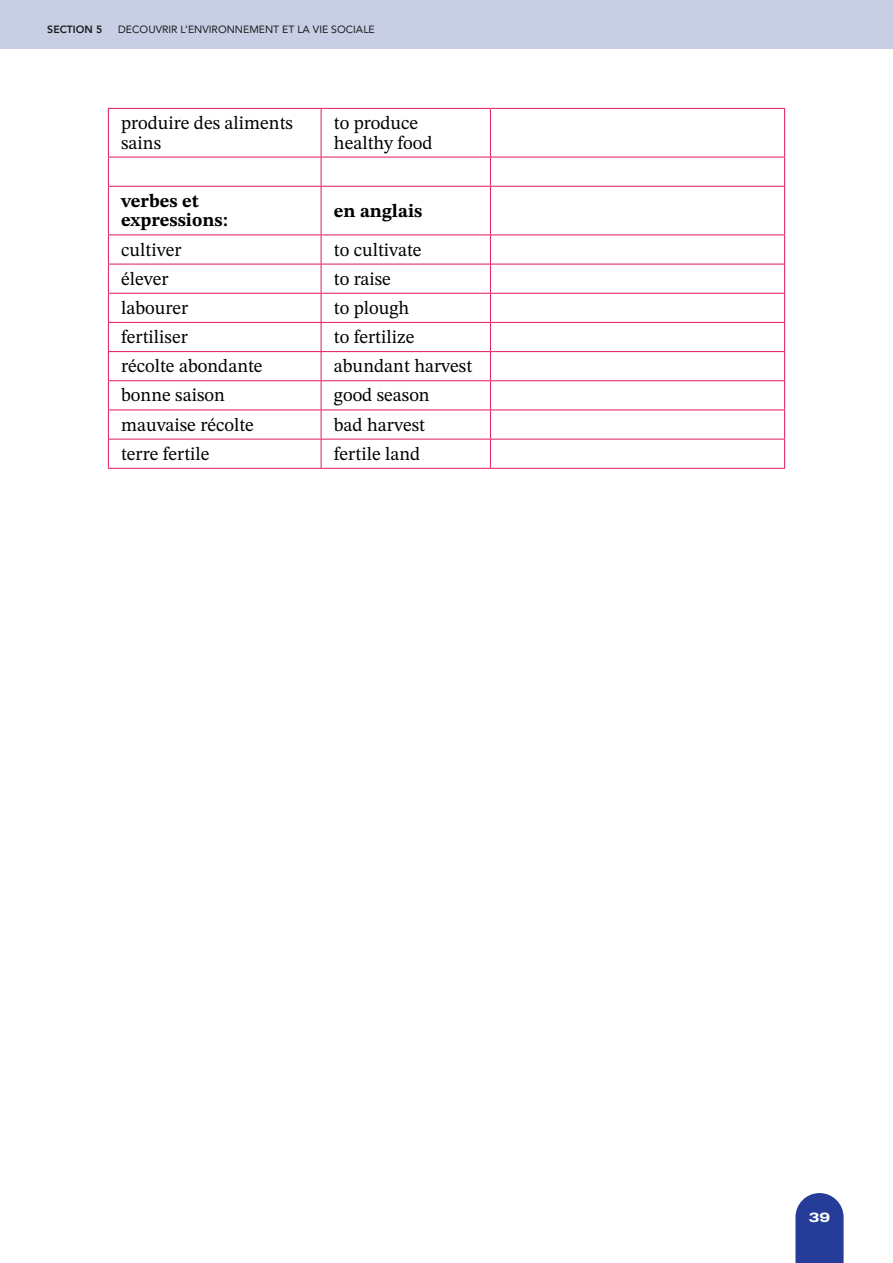
<style>
.page{position:relative;width:893px;height:1263px;background:#fff}
.page>*{position:absolute;margin:0;border:0;box-sizing:border-box;transform-origin:0 0}
.Table_text_content{font:18.75px/19.5px "STIX Two Text";color:#000}
.Table_text_content-2{font:700 18.75px/19.5px "STIX Two Text";color:#000}
.t1{font:800 13.5px "Archivo Expanded";color:#fff}
.t2{font:10.5px "Avenir";color:#1a1a1a}
.t3{font:800 10.5px "Avenir";color:#1a1a1a}
</style>
<div class="page">
<div style="left:0;top:0;width:893px;height:49px;background:#c8cfe5"></div>
<svg style="left:795px;top:1193px;width:49px;height:70px;background:#394ea1"></svg>
<hr style="left:108px;top:108px;width:213px;height:1px;background:#e31863">
<hr style="left:321px;top:108px;width:169px;height:1px;background:#e31863">
<hr style="left:321px;top:109px;width:1px;height:48px;background:#e31863">
<hr style="left:490px;top:108px;width:295px;height:1px;background:#e31863">
<hr style="left:490px;top:109px;width:1px;height:48px;background:#e31863">
<hr style="left:108px;top:157px;width:213px;height:1px;background:#e31863">
<hr style="left:321px;top:157px;width:169px;height:1px;background:#e31863">
<svg style="left:321px;top:157px;width:1px;height:29px"></svg>
<hr style="left:490px;top:157px;width:295px;height:1px;background:#e31863">
<svg style="left:490px;top:157px;width:1px;height:29px"></svg>
<hr style="left:108px;top:186px;width:213px;height:1px;background:#e31863">
<hr style="left:321px;top:186px;width:169px;height:1px;background:#e31863">
<hr style="left:321px;top:187px;width:1px;height:48px;background:#e31863">
<hr style="left:490px;top:186px;width:295px;height:1px;background:#e31863">
<hr style="left:490px;top:187px;width:1px;height:48px;background:#e31863">
<hr style="left:108px;top:235px;width:213px;height:1px;background:#e31863">
<hr style="left:321px;top:235px;width:169px;height:1px;background:#e31863">
<hr style="left:490px;top:235px;width:295px;height:1px;background:#e31863">
<hr style="left:108px;top:264px;width:213px;height:1px;background:#e31863">
<hr style="left:321px;top:264px;width:169px;height:1px;background:#e31863">
<hr style="left:490px;top:264px;width:295px;height:1px;background:#e31863">
<hr style="left:108px;top:293px;width:213px;height:1px;background:#e31863">
<hr style="left:321px;top:293px;width:169px;height:1px;background:#e31863">
<hr style="left:490px;top:293px;width:295px;height:1px;background:#e31863">
<hr style="left:108px;top:322px;width:213px;height:1px;background:#e31863">
<hr style="left:321px;top:322px;width:169px;height:1px;background:#e31863">
<hr style="left:490px;top:322px;width:295px;height:1px;background:#e31863">
<hr style="left:108px;top:351px;width:213px;height:1px;background:#e31863">
<hr style="left:321px;top:351px;width:169px;height:1px;background:#e31863">
<hr style="left:490px;top:351px;width:295px;height:1px;background:#e31863">
<hr style="left:108px;top:380px;width:213px;height:1px;background:#e31863">
<hr style="left:321px;top:380px;width:169px;height:1px;background:#e31863">
<hr style="left:490px;top:380px;width:295px;height:1px;background:#e31863">
<hr style="left:108px;top:410px;width:213px;height:1px;background:#e31863">
<hr style="left:321px;top:410px;width:169px;height:1px;background:#e31863">
<hr style="left:490px;top:410px;width:295px;height:1px;background:#e31863">
<hr style="left:108px;top:439px;width:213px;height:1px;background:#e31863">
<hr style="left:321px;top:439px;width:169px;height:1px;background:#e31863">
<svg style="left:321px;top:235px;width:1px;height:233px"></svg>
<hr style="left:490px;top:439px;width:295px;height:1px;background:#e31863">
<svg style="left:490px;top:235px;width:1px;height:233px"></svg>
<hr style="left:108px;top:109px;width:1px;height:48px;background:#e31863">
<hr style="left:784px;top:109px;width:1px;height:48px;background:#e31863">
<svg style="left:108px;top:157px;width:1px;height:29px"></svg>
<svg style="left:784px;top:157px;width:1px;height:29px"></svg>
<hr style="left:108px;top:187px;width:1px;height:48px;background:#e31863">
<hr style="left:784px;top:187px;width:1px;height:48px;background:#e31863">
<svg style="left:108px;top:235px;width:1px;height:233px"></svg>
<svg style="left:784px;top:235px;width:1px;height:233px"></svg>
<hr style="left:108px;top:468px;width:213px;height:1px;background:#e31863">
<hr style="left:321px;top:468px;width:169px;height:1px;background:#e31863">
<hr style="left:490px;top:468px;width:295px;height:1px;background:#e31863">
<p class="t3" style="left:47px;top:21px;width:57px">SECTION 5</p>
<p class="t2" style="left:118px;top:21px;width:258px">DECOUVRIR L’ENVIRONNEMENT ET LA VIE SOCIALE</p>
<p class="Table_text_content" style="left:121px;top:113px;width:173px">produire des aliments sains</p>
<p class="Table_text_content" style="left:334px;top:113px;width:100px">to produce healthy food</p>
<p class="Table_text_content-2" style="left:121px;top:191px;width:108px">verbes et expressions:</p>
<p class="Table_text_content-2" style="left:334px;top:201px;width:90px">en anglais</p>
<p class="Table_text_content" style="left:121px;top:239px;width:62px">cultiver</p>
<p class="Table_text_content" style="left:334px;top:239px;width:89px">to cultivate</p>
<p class="Table_text_content" style="left:121px;top:269px;width:49px">élever</p>
<p class="Table_text_content" style="left:334px;top:269px;width:59px">to raise</p>
<p class="Table_text_content" style="left:121px;top:298px;width:69px">labourer</p>
<p class="Table_text_content" style="left:334px;top:298px;width:77px">to plough</p>
<p class="Table_text_content" style="left:121px;top:327px;width:68px">fertiliser</p>
<p class="Table_text_content" style="left:334px;top:327px;width:82px">to fertilize</p>
<p class="Table_text_content" style="left:121px;top:356px;width:143px">récolte abondante</p>
<p class="Table_text_content" style="left:334px;top:356px;width:140px">abundant harvest</p>
<p class="Table_text_content" style="left:121px;top:385px;width:105px">bonne saison</p>
<p class="Table_text_content" style="left:334px;top:385px;width:97px">good season</p>
<p class="Table_text_content" style="left:121px;top:414px;width:134px">mauvaise récolte</p>
<p class="Table_text_content" style="left:334px;top:414px;width:93px">bad harvest</p>
<p class="Table_text_content" style="left:121px;top:444px;width:90px">terre fertile</p>
<p class="Table_text_content" style="left:334px;top:444px;width:88px">fertile land</p>
<p class="t1" style="left:809px;top:1207px;width:23px">39</p>
</div>
